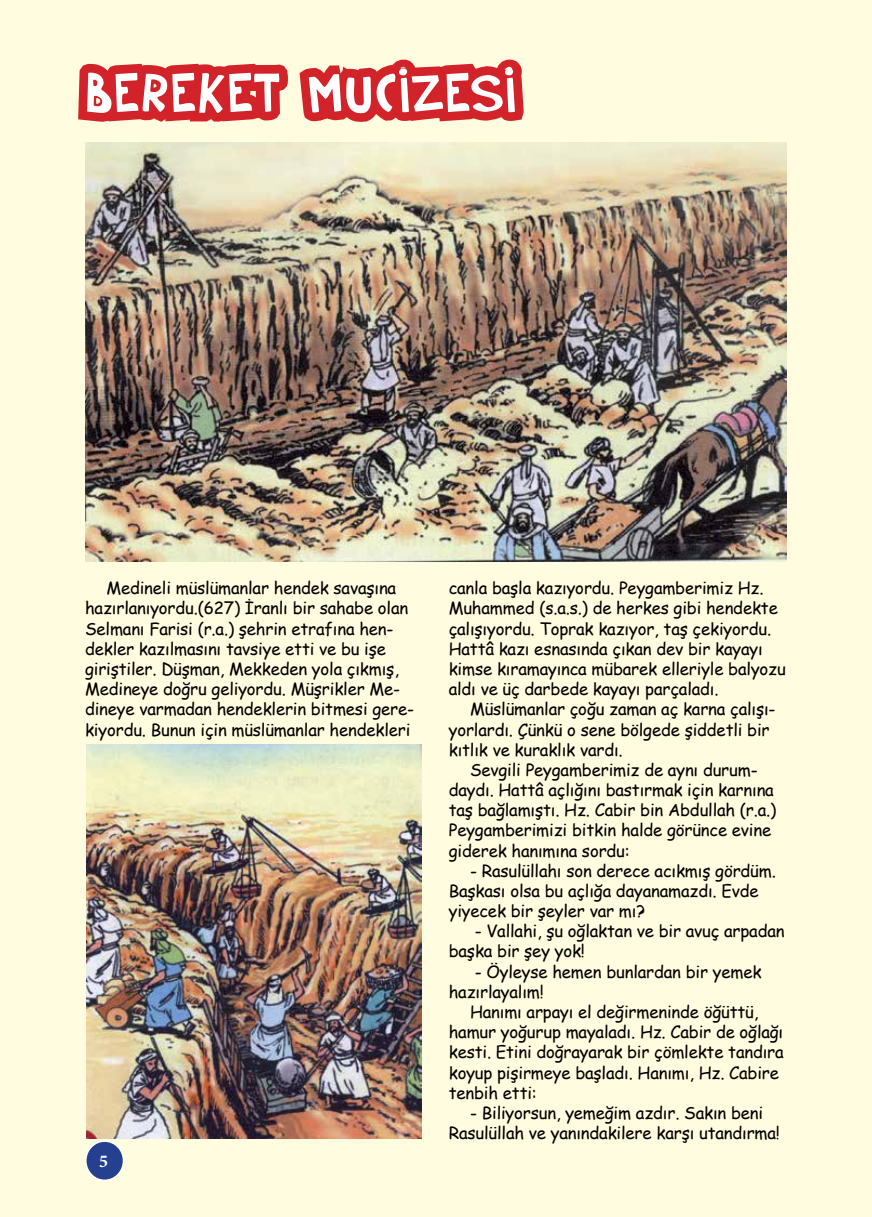
<style>
.page{position:relative;width:872px;height:1217px;background:#fff}
.page>*{position:absolute;margin:0;border:0;box-sizing:border-box;transform-origin:0 0}
.t1{font:60px "Rumpelstiltskin";letter-spacing:.025em;color:#fff}
.t2{font:700 18px "Minion Pro";color:#fff}
.t3{font:16.8px/20.1px "Comic Sans MS";letter-spacing:-.01em;color:#000}
</style>
<div class="page">
<div style="left:0;top:0;width:872px;height:1216px;background:#fffcdf"></div>
<div style="left:86px;top:1140px;width:37px;height:39px;background:#25408f;border-radius:50%"></div>
<div style="left:85px;top:1140px;width:39px;height:40px;border:2px solid #fff;border-radius:50%"></div>
<img style="left:135px;top:142px;width:652px;height:419px">
<img style="left:78px;top:63px;width:57px;height:723px">
<img style="left:325px;top:453px;width:68px;height:686px">
<img style="left:94px;top:59px;width:443px;height:394px">
<img style="left:87px;top:744px;width:334px;height:394px">
<h1 class="t1" style="left:85px;top:55px;width:434px">BEREKET MUCİZESİ</h1>
<p class="t3" style="left:85px;top:577px;width:330px;text-indent:21px">Medineli müslümanlar hendek savaşına hazırlanıyordu.(627) İranlı bir sahabe olan Selmanı Farisi (r.a.) şehrin etrafına hen&shy;dekler kazılmasını tavsiye etti ve bu işe giriştiler. Düşman, Mekkeden yola çıkmış, Medineye doğru geliyordu. Müşrikler Me&shy;dineye varmadan hendeklerin bitmesi gere&shy;kiyordu. Bunun için müslümanlar hendekleri</p>
<p class="t3" style="left:449px;top:577px;width:338px">canla başla kazıyordu. Peygamberimiz Hz.<br>Muhammed (s.a.s.) de herkes gibi hendekte çalışıyordu. Toprak kazıyor, taş çekiyordu.<br>Hattâ kazı esnasında çıkan dev bir kayayı kimse kıramayınca mübarek elleriyle balyozu aldı ve üç darbede kayayı parçaladı.</p>
<p class="t3" style="left:449px;top:698px;width:328px;text-indent:21px">Müslümanlar çoğu zaman aç karna çalışı&shy;yorlardı. Çünkü o sene bölgede şiddetli bir kıtlık ve kuraklık vardı.</p>
<p class="t3" style="left:449px;top:759px;width:329px;text-indent:21px">Sevgili Peygamberimiz de aynı durum&shy;daydı. Hattâ açlığını bastırmak için karnına taş bağlamıştı. Hz. Cabir bin Abdullah (r.a.)<br>Peygamberimizi bitkin halde görünce evine giderek hanımına sordu:</p>
<p class="t3" style="left:449px;top:859px;width:329px;text-indent:21px">- Rasulüllahı son derece acıkmış gördüm.<br>Başkası olsa bu açlığa dayanamazdı. Evde yiyecek bir şeyler var mı?</p>
<p class="t3" style="left:449px;top:920px;width:337px;text-indent:26px">- Vallahi, şu oğlaktan ve bir avuç arpadan başka bir şey yok!</p>
<p class="t3" style="left:449px;top:960px;width:314px;text-indent:26px">- Öyleyse hemen bunlardan bir yemek hazırlayalım!</p>
<p class="t3" style="left:449px;top:1001px;width:336px;text-indent:21px">Hanımı arpayı el değirmeninde öğüttü, hamur yoğurup mayaladı. Hz. Cabir de oğlağı kesti. Etini doğrayarak bir çömlekte tandıra koyup pişirmeye başladı. Hanımı, Hz. Cabire tenbih etti:</p>
<p class="t3" style="left:449px;top:1101px;width:333px;text-align:center">- Biliyorsun, yemeğim azdır. Sakın beni<br>Rasulüllah ve yanındakilere karşı utandırma!</p>
<p class="t2" style="left:99px;top:1148px;width:10px">5</p>
</div>
